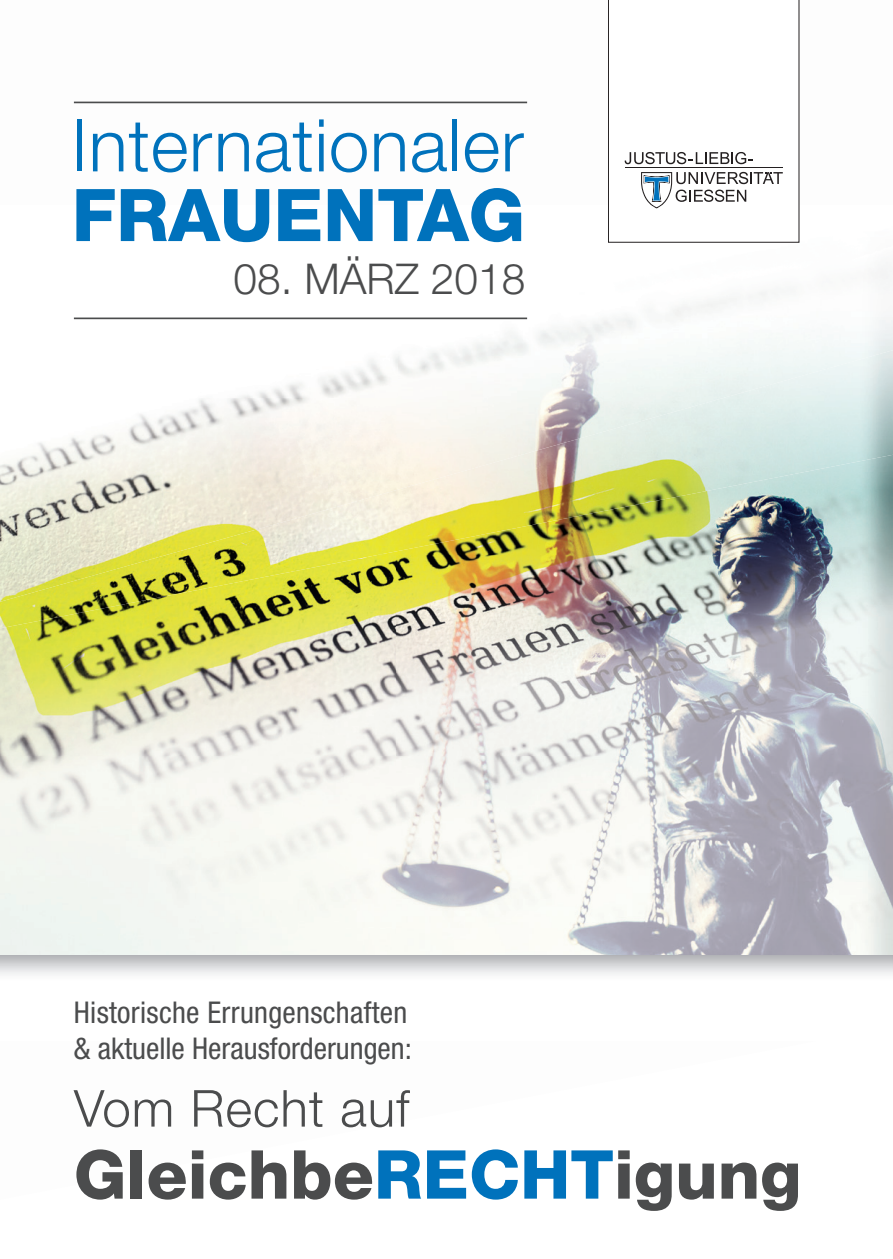
<style>
.page{position:relative;width:893px;height:1259px;background:#fff}
.page>*{position:absolute;margin:0;border:0;box-sizing:border-box;transform-origin:0 0}
.t1{font:300 72.6px "Helvetica Neue LT Std";letter-spacing:.01em;color:#0072bc}
.t2{font:800 72.6px "Helvetica Neue LT Std";color:#0072bc}
.t3{font:800 67.5px "Helvetica Neue LT Std";color:#4b4c4d}
.t4{font:300 51px "Helvetica Neue LT Std";letter-spacing:.02em;color:#4b4c4d}
.t5{font:300 42.3px "Helvetica Neue LT Std";color:#4b4c4d}
.t6{font:condensed 30px/36px "Helvetica Neue LT Std";letter-spacing:.01em;color:#4b4c4d}
.s1{color:#0072bc}
</style>
<div class="page">
<img style="left:0;top:318px;width:396px;height:236px">
<img style="left:396px;top:294px;width:398px;height:180px">
<svg style="left:608px;top:0;width:191px;height:243px"></svg>
<svg style="left:625px;top:152px;width:127px;height:12px"></svg>
<svg style="left:641px;top:172px;width:142px;height:36px"></svg>
<hr style="left:625px;top:167px;width:158px;height:1px;background:#231f20">
<hr style="left:74px;top:102px;width:453px;height:1px;background:#4b4c4d">
<hr style="left:74px;top:317px;width:453px;height:2px;background:#4b4c4d">
<img style="left:0;top:554px;width:793px;height:401px">
<img style="left:793px;top:455px;width:100px;height:500px">
<img style="left:376px;top:474px;width:418px;height:81px">
<h1 class="t1" style="left:72px;top:101px;width:453px">Internationaler</h1>
<h1 class="t2" style="left:72px;top:172px;width:455px">FRAUENTAG</h1>
<h3 class="t5" style="left:234px;top:253px;width:293px">08. MÄRZ 2018</h3>
<p class="t6" style="left:74px;top:994px;width:340px">Historische Errungenschaften &amp; aktuelle Herausforderungen:</p>
<h3 class="t4" style="left:74px;top:1077px;width:337px">Vom Recht auf</h3>
<h2 class="t3" style="left:74px;top:1134px;width:729px">Gleichbe<span class="s1">RECHT</span>igung</h2>
</div>
